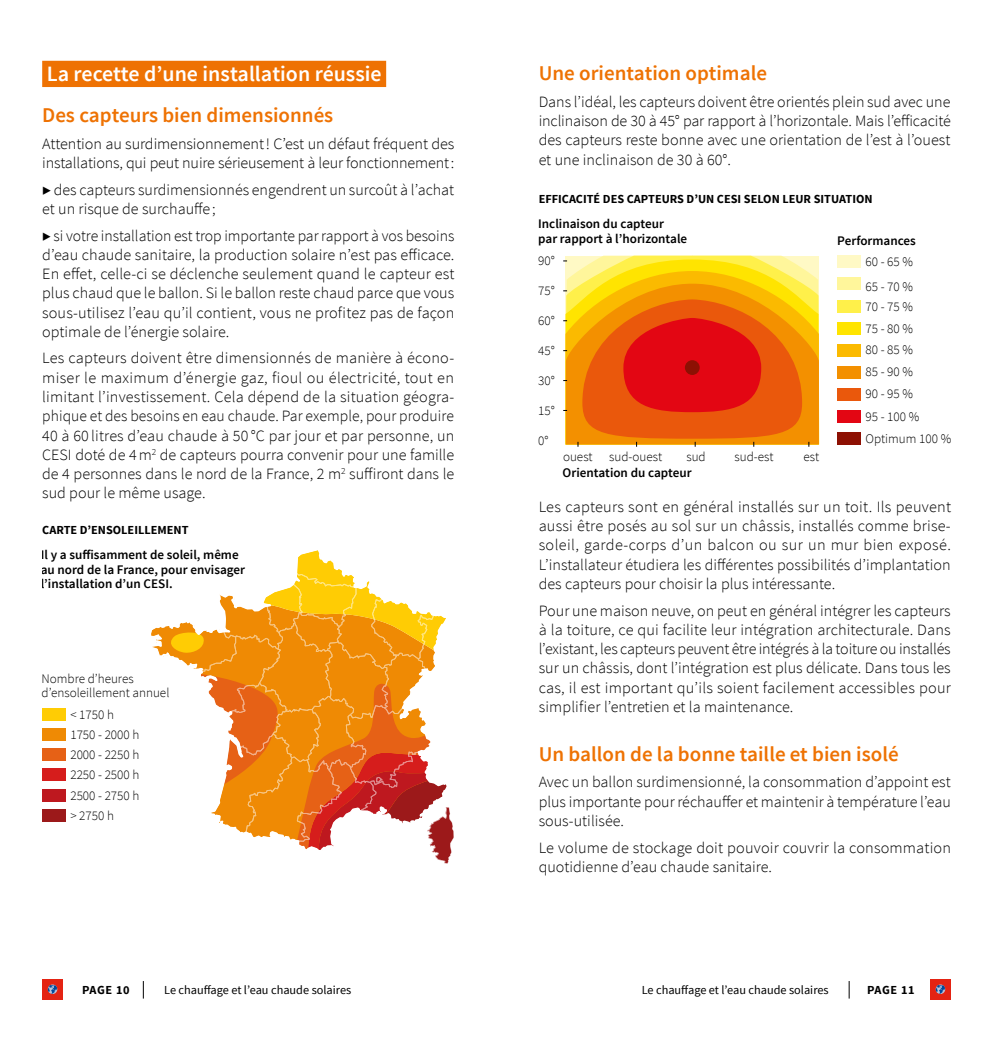
<style>
.page{position:relative;width:993px;height:1042px;background:#fff}
.page>*{position:absolute;margin:0;border:0;box-sizing:border-box;transform-origin:0 0}
.t1{font:600 21.88px "Source Sans Pro";color:#fff}
.t2{font:600 21px "Source Sans Pro";color:#ee7203}
.t3{font:300 15.75px/19.2px "Source Sans Pro";color:#000;text-align:justify}
.t4{font:300 13.12px/19.9px "Source Sans Pro";color:#000}
.t5{font:600 13.12px/14.9px "Source Sans Pro";color:#000}
.t6{font:700 12.25px "Source Sans Pro";color:#000}
.t7{font:12.25px "Source Sans Pro";color:#000}
</style>
<div class="page">
<svg style="left:143px;top:981px;width:1px;height:17px"></svg>
<div style="left:42px;top:979px;width:21px;height:21px;background:#e42313"></div>
<svg style="left:48px;top:984px;width:9px;height:10px"></svg>
<svg style="left:848px;top:981px;width:1px;height:17px"></svg>
<div style="left:929px;top:979px;width:21px;height:21px;background:#e42313"></div>
<svg style="left:935px;top:984px;width:9px;height:10px"></svg>
<div style="left:42px;top:61px;width:344px;height:26px;background:#ee7203"></div>
<div style="left:42px;top:708px;width:23px;height:12px;background:#ffcc04"></div>
<div style="left:42px;top:728px;width:23px;height:12px;background:#ef8a04"></div>
<div style="left:42px;top:748px;width:23px;height:12px;background:#e66116"></div>
<div style="left:42px;top:768px;width:23px;height:12px;background:#d61d1c"></div>
<div style="left:42px;top:790px;width:23px;height:12px;background:#be181f"></div>
<div style="left:42px;top:810px;width:23px;height:12px;background:#9c191a"></div>
<svg style="left:151px;top:550px;width:299px;height:303px"></svg>
<svg style="left:563px;top:256px;width:255px;height:191px"></svg>
<div style="left:837px;top:322px;width:23px;height:12px;background:#ffe400"></div>
<div style="left:837px;top:344px;width:23px;height:12px;background:#fbba00"></div>
<div style="left:837px;top:278px;width:23px;height:12px;background:#fff69b"></div>
<div style="left:837px;top:256px;width:23px;height:12px;background:#fff9c5"></div>
<div style="left:837px;top:300px;width:23px;height:12px;background:#fff04a"></div>
<div style="left:837px;top:366px;width:23px;height:12px;background:#f39000"></div>
<div style="left:837px;top:388px;width:23px;height:13px;background:#ea580c"></div>
<div style="left:837px;top:410px;width:23px;height:13px;background:#e30613"></div>
<div style="left:837px;top:432px;width:23px;height:13px;background:#8d1003"></div>
<h1 class="t1" style="left:47px;top:60px;width:336px">La recette d’une installation réussie</h1>
<h2 class="t2" style="left:42px;top:102px;width:292px">Des capteurs bien dimensionnés</h2>
<p class="t3" style="left:42px;top:134px;width:413px">Attention au surdimensionnement! C’est un défaut fréquent des installations, qui peut nuire sérieusement à leur fonctionnement:</p>
<p class="t3" style="left:42px;top:180px;width:413px">▶ des capteurs surdimensionnés engendrent un surcoût à l’achat et un risque de surchauffe ;</p>
<p class="t3" style="left:42px;top:226px;width:413px">▶ si votre installation est trop importante par rapport à vos besoins d’eau chaude sanitaire, la production solaire n’est pas efficace.<br>En effet, celle-ci se déclenche seulement quand le capteur est plus chaud que le ballon. Si le ballon reste chaud parce que vous sous-utilisez l’eau qu’il contient, vous ne profitez pas de façon optimale de l’énergie solaire.</p>
<p class="t3" style="left:42px;top:349px;width:413px">Les capteurs doivent être dimensionnés de manière à écono&shy;miser le maximum d’énergie gaz, fioul ou électricité, tout en limitant l’investissement. Cela dépend de la situation géogra&shy;phique et des besoins en eau chaude. Par exemple, pour produire 40 à 60 litres d’eau chaude à 50 °C par jour et par personne, un CESI doté de 4m<sup>2</sup> de capteurs pourra convenir pour une famille de 4 personnes dans le nord de la France, 2 m<sup>2</sup> suffiront dans le sud pour le même usage.</p>
<p class="t6" style="left:42px;top:522px;width:148px">CARTE D’ENSOLEILLEMENT</p>
<p class="t5" style="left:41px;top:547px;width:206px">Il y a suffisamment de soleil, même au nord de la France, pour envisager l’installation d’un CESI.</p>
<p class="t4" style="left:42px;top:671px;width:129px;line-height:14.9px">Nombre d’heures d’ensoleillement annuel</p>
<p class="t4" style="left:70px;top:704px;width:70px">&lt; 1750 h<br>1750 - 2000 h<br>2000 - 2250 h<br>2250 - 2500 h</p>
<p class="t4" style="left:70px;top:786px;width:70px">2500 - 2750 h &gt; 2750 h</p>
<h2 class="t2" style="left:538px;top:60px;width:230px">Une orientation optimale</h2>
<p class="t3" style="left:538px;top:92px;width:413px">Dans l’idéal, les capteurs doivent être orientés plein sud avec une inclinaison de 30 à 45° par rapport à l’horizontale. Mais l’efficacité des capteurs reste bonne avec une orientation de l’est à l’ouest et une inclinaison de 30 à 60°.</p>
<p class="t6" style="left:538px;top:191px;width:335px">EFFICACITÉ DES CAPTEURS D’UN CESI SELON LEUR SITUATION</p>
<p class="t5" style="left:538px;top:217px;width:150px">Inclinaison du capteur<br>par rapport à l’horizontale</p>
<p class="t4" style="left:538px;top:251px;width:18px">90°</p>
<p class="t4" style="left:538px;top:281px;width:18px">75°</p>
<p class="t4" style="left:538px;top:311px;width:18px">60°</p>
<p class="t4" style="left:538px;top:341px;width:18px">45°</p>
<p class="t4" style="left:538px;top:370px;width:18px">30°</p>
<p class="t4" style="left:538px;top:400px;width:18px">15°</p>
<p class="t4" style="left:538px;top:430px;width:12px">0°</p>
<p class="t5" style="left:837px;top:234px;width:80px">Performances</p>
<p class="t4" style="left:865px;top:252px;width:49px">60 - 65 %</p>
<p class="t4" style="left:865px;top:296px;width:49px">70 - 75 %</p>
<p class="t4" style="left:865px;top:276px;width:49px">65 - 70 %</p>
<p class="t4" style="left:865px;top:317px;width:49px;line-height:21.7px">75 - 80 %<br>80 - 85 %</p>
<p class="t4" style="left:865px;top:361px;width:49px;line-height:21.7px">85 - 90 %<br>90 - 95 %</p>
<p class="t4" style="left:865px;top:406px;width:87px;line-height:21.7px">95 - 100 %<br>Optimum 100 %</p>
<p class="t4" style="left:686px;top:447px;width:21px">sud</p>
<p class="t3" style="left:538px;top:497px;width:414px">Les capteurs sont en général installés sur un toit. Ils peuvent aussi être posés au sol sur un châssis, installés comme brise&shy;soleil, garde-corps d’un balcon ou sur un mur bien exposé.<br>L’installateur étudiera les différentes possibilités d’implantation des capteurs pour choisir la plus intéressante.</p>
<p class="t3" style="left:538px;top:601px;width:413px">Pour une maison neuve, on peut en général intégrer les capteurs à la toiture, ce qui facilite leur intégration architecturale. Dans l’existant, les capteurs peuvent être intégrés à la toiture ou installés sur un châssis, dont l’intégration est plus délicate. Dans tous les cas, il est important qu’ils soient facilement accessibles pour simplifier l’entretien et la maintenance.</p>
<h2 class="t2" style="left:538px;top:740px;width:361px">Un ballon de la bonne taille et bien isolé</h2>
<p class="t3" style="left:538px;top:772px;width:413px">Avec un ballon surdimensionné, la consommation d’appoint est plus importante pour réchauffer et maintenir à température l’eau sous-utilisée.</p>
<p class="t3" style="left:538px;top:838px;width:413px">Le volume de stockage doit pouvoir couvrir la consommation quotidienne d’eau chaude sanitaire.</p>
<p class="t4" style="left:609px;top:447px;width:55px">sud-ouest</p>
<p class="t4" style="left:734px;top:447px;width:41px">sud-est</p>
<p class="t5" style="left:562px;top:466px;width:131px">Orientation du capteur</p>
<p class="t4" style="left:803px;top:447px;width:17px">est</p>
<p class="t4" style="left:563px;top:447px;width:31px">ouest</p>
<p class="t6" style="left:82px;top:981px;width:49px">PAGE 10</p>
<p class="t7" style="left:164px;top:982px;width:188px">Le chauffage et l’eau chaude solaires</p>
<p class="t7" style="left:641px;top:982px;width:188px">Le chauffage et l’eau chaude solaires</p>
<p class="t6" style="left:866px;top:981px;width:49px">PAGE 11</p>
</div>
